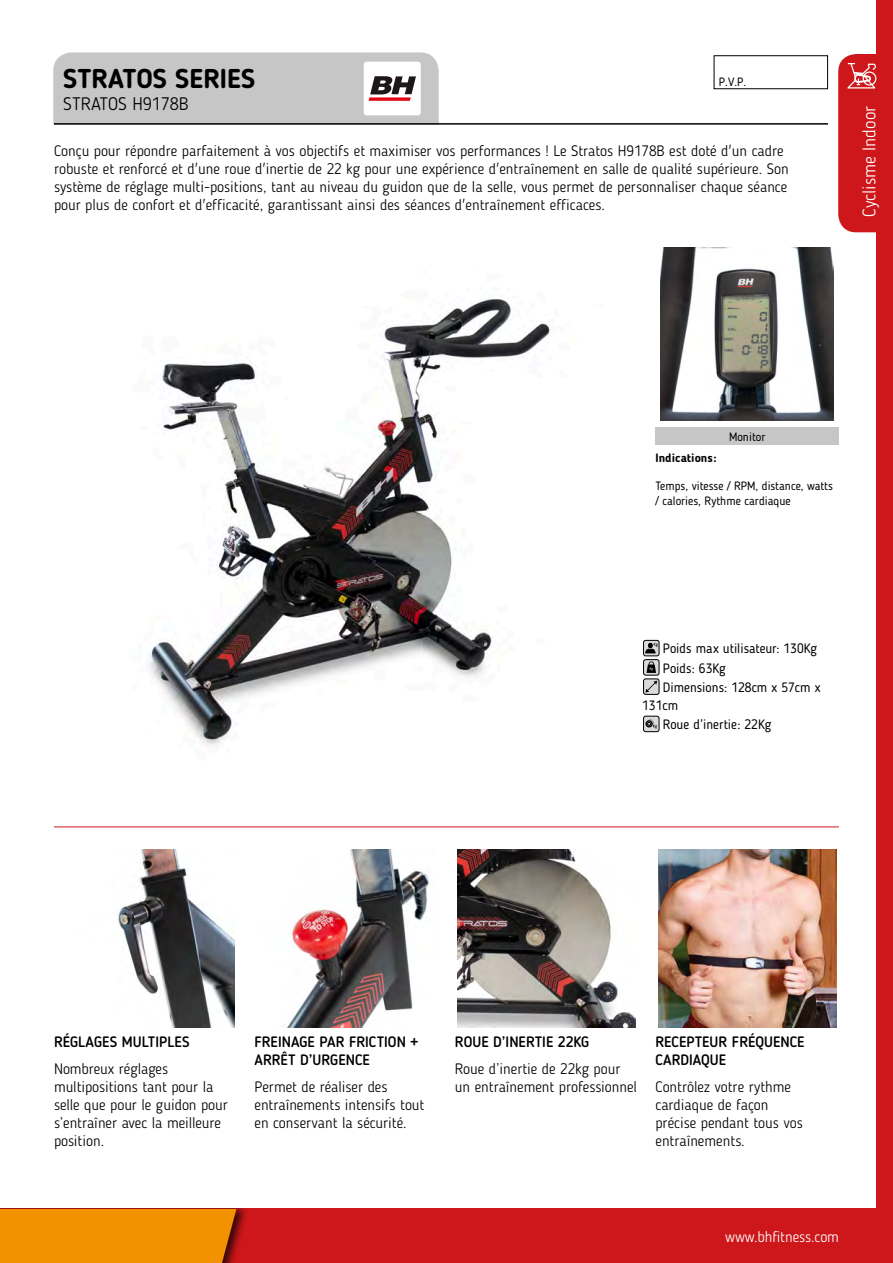
<style>
.page{position:relative;width:893px;height:1263px;background:#fff}
.page>*{position:absolute;margin:0;border:0;box-sizing:border-box;transform-origin:0 0}
.t1{font:700 27px "Blogger Sans";color:#000}
.t2{font:300 18px "Blogger Sans";color:#fff}
.t3{font:300 18px "Blogger Sans";color:#000}
.t4{font:300 15px/18px "Blogger Sans";color:#000}
.t5{font:500 15px/18px "Blogger Sans";color:#000}
.t6{font:300 15px "Blogger Sans";color:#fff}
.t7{font:13.5px/19.2px "Blogger Sans";color:#000}
.t8{font:12px/14.4px "Blogger Sans";color:#000}
.t9{font:700 12px "Blogger Sans";color:#000}
</style>
<div class="page">
<img style="left:147px;top:298px;width:403px;height:448px">
<img style="left:661px;top:247px;width:173px;height:173px">
<img style="left:118px;top:849px;width:117px;height:178px">
<img style="left:287px;top:849px;width:142px;height:178px">
<img style="left:458px;top:849px;width:178px;height:178px">
<img style="left:658px;top:849px;width:178px;height:178px">
<hr style="left:54px;top:123px;width:774px;height:2px;background:#000">
<hr style="left:54px;top:826px;width:785px;height:1px;background:#cd171a">
<div style="left:655px;top:428px;width:184px;height:17px;background:#c6c6c6"></div>
<svg style="left:53px;top:52px;width:386px;height:73px;background:#c4c2c3"></svg>
<div style="left:0;top:1209px;width:893px;height:54px;background:#cd171a"></div>
<div style="left:0;top:1209px;width:249px;height:54px;background:#000;opacity:.75"></div>
<div style="left:0;top:1209px;width:236px;height:54px;background:#f39200"></div>
<div style="left:876px;top:0;width:17px;height:1263px;background:#cd171a"></div>
<svg style="left:838px;top:54px;width:39px;height:178px;background:#cf2427"></svg>
<svg style="left:643px;top:640px;width:16px;height:16px"></svg>
<div style="left:643px;top:640px;width:16px;height:16px;border:1px solid #000;border-radius:2px"></div>
<svg style="left:645px;top:643px;width:13px;height:10px"></svg>
<div style="left:643px;top:660px;width:16px;height:15px;background:#dadada;border-radius:2px"></div>
<div style="left:643px;top:659px;width:16px;height:16px;border:1px solid #000;border-radius:2px"></div>
<svg style="left:647px;top:661px;width:9px;height:12px"></svg>
<div style="left:643px;top:679px;width:16px;height:15px;background:#dadada;border-radius:2px"></div>
<div style="left:643px;top:678px;width:16px;height:17px;border:1px solid #000;border-radius:2px"></div>
<svg style="left:645px;top:681px;width:12px;height:12px"></svg>
<svg style="left:643px;top:716px;width:16px;height:16px"></svg>
<div style="left:643px;top:716px;width:16px;height:16px;border:1px solid #000;border-radius:2px"></div>
<svg style="left:647px;top:719px;width:10px;height:9px"></svg>
<div style="left:714px;top:55px;width:114px;height:34px;border:1px solid #000"></div>
<h1 class="t1" style="left:63px;top:62px;width:193px">STRATOS SERIES</h1>
<p class="t3" style="left:63px;top:93px;width:127px">STRATOS H9178B</p>
<p class="t8" style="left:719px;top:75px;width:29px">P.V.P.</p>
<p class="t4" style="left:54px;top:142px;width:736px">Conçu pour répondre parfaitement à vos objectifs et maximiser vos performances ! Le Stratos H9178B est doté d'un cadre robuste et renforcé et d'une roue d'inertie de 22 kg pour une expérience d'entraînement en salle de qualité supérieure. Son système de réglage multi-positions, tant au niveau du guidon que de la selle, vous permet de personnaliser chaque séance pour plus de confort et d'efficacité, garantissant ainsi des séances d'entraînement efficaces.</p>
<p class="t2" style="left:858px;top:217px;width:113px;rotate:-90deg">Cyclisme Indoor</p>
<p class="t8" style="left:729px;top:429px;width:38px">Monitor</p>
<p class="t9" style="left:655px;top:450px;width:63px">Indications:</p>
<p class="t8" style="left:655px;top:479px;width:179px">Temps, vitesse / RPM, distance, watts / calories, Rythme cardiaque</p>
<p class="t7" style="left:663px;top:639px;width:159px">Poids max utilisateur: 130Kg<br>Poids: 63Kg<br>Dimensions: 128cm x 57cm x</p>
<p class="t7" style="left:663px;top:695px;width:110px;text-indent:-21px">131cm<br>Roue d’inertie: 22Kg</p>
<p class="t5" style="left:54px;top:1033px;width:137px">RÉGLAGES MULTIPLES</p>
<p class="t4" style="left:54px;top:1059px;width:175px">Nombreux réglages multipositions tant pour la selle que pour le guidon pour s’entraîner avec la meilleure position.</p>
<p class="t5" style="left:254px;top:1033px;width:165px">FREINAGE PAR FRICTION +<br>ARRÊT D’URGENCE</p>
<p class="t4" style="left:254px;top:1077px;width:171px">Permet de réaliser des entraînements intensifs tout en conservant la sécurité.</p>
<p class="t5" style="left:455px;top:1033px;width:136px">ROUE D’INERTIE 22KG</p>
<p class="t4" style="left:455px;top:1059px;width:183px">Roue d’inertie de 22kg pour un entraînement professionnel</p>
<p class="t5" style="left:655px;top:1033px;width:151px">RECEPTEUR FRÉQUENCE<br>CARDIAQUE</p>
<p class="t4" style="left:655px;top:1077px;width:149px">Contrôlez votre rythme cardiaque de façon précise pendant tous vos entraînements.</p>
<p class="t6" style="left:725px;top:1228px;width:115px">www.bhfitness.com</p>
</div>
